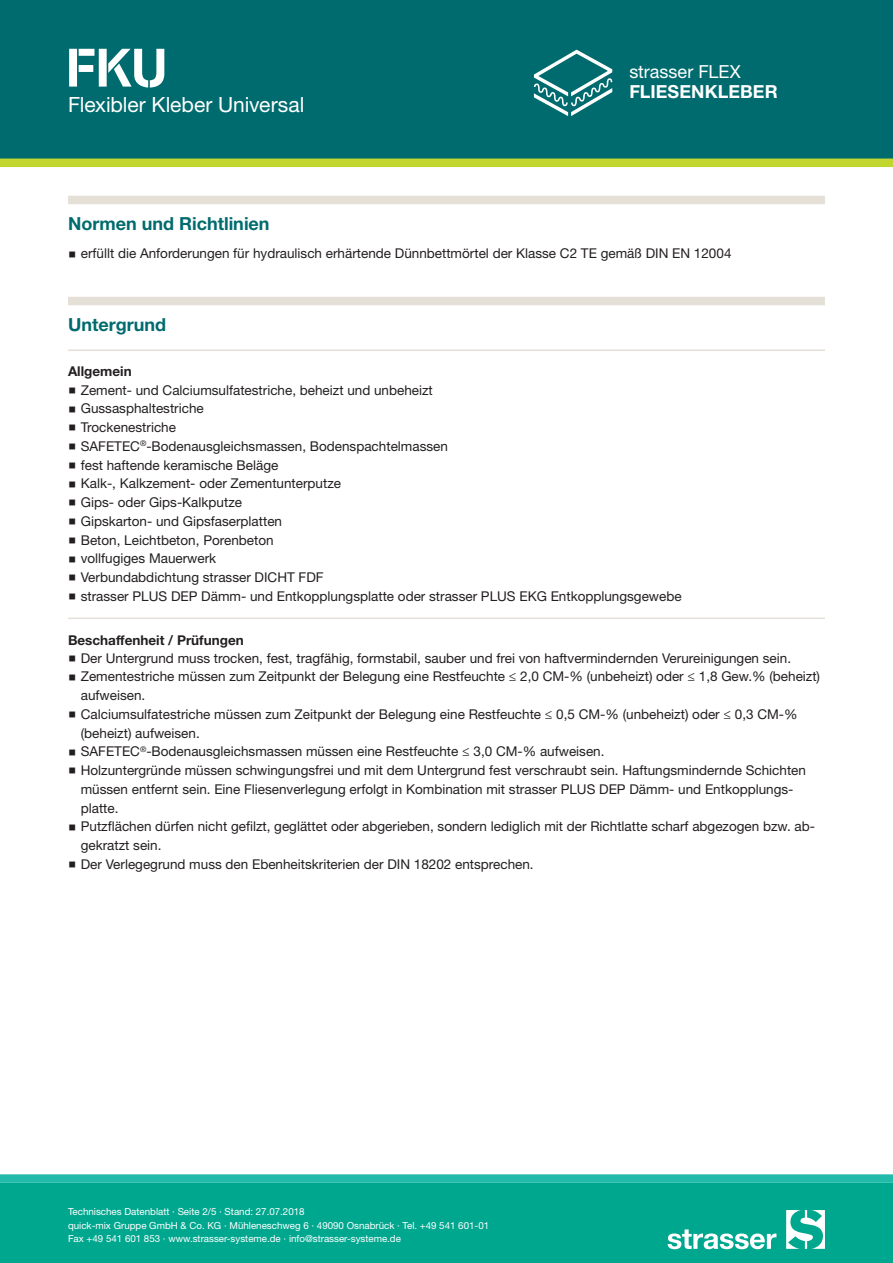
<style>
.page{position:relative;width:893px;height:1263px;background:#fff}
.page>*{position:absolute;margin:0;border:0;box-sizing:border-box;transform-origin:0 0}
.CB_AF_STR_Produkt_ku{font:700 54px "Standard CT Stencil";color:#fff}
.CB_AF_STR_Produkt_la{font:21px "Helvetica Neue LT Std";letter-spacing:-.005em;color:#fff}
.CB_AF_STR_Ueberschri{font:700 18px "Helvetica Neue LT Std";color:#006b6e}
.CB_AF_STR_Produktgru{font:700 18px "Helvetica Neue LT Std";letter-spacing:.005em;color:#fff}
.CB_AF_STR_Produktgru-2{font:18px "Helvetica Neue LT Std";color:#fff}
.t1{font:13.5px/18.8px "Helvetica Neue LT Std";color:#231f20}
.CB_AF_STR_Unterueber{font:700 13.5px "Helvetica Neue LT Std";color:#231f20}
.t2{font:9.75px/13.5px "Helvetica Neue LT Std";color:#fff}
</style>
<div class="page">
<div style="left:0;top:1183px;width:893px;height:80px;background:#00a78f"></div>
<div style="left:0;top:0;width:893px;height:159px;background:#006b6e"></div>
<svg style="left:668px;top:1229px;width:108px;height:20px"></svg>
<svg style="left:786px;top:1210px;width:39px;height:39px"></svg>
<div style="left:0;top:1174px;width:893px;height:9px;background:#22bbab"></div>
<div style="left:0;top:159px;width:893px;height:8px;background:#c1d72f"></div>
<svg style="left:534px;top:50px;width:78px;height:66px"></svg>
<div style="left:68px;top:196px;width:757px;height:8px;background:#e5e0d7"></div>
<div style="left:68px;top:297px;width:757px;height:8px;background:#e5e0d7"></div>
<hr style="left:68px;top:349px;width:757px;height:2px;background:#e5e0d7">
<hr style="left:68px;top:617px;width:757px;height:2px;background:#e5e0d7">
<p class="CB_AF_STR_Produkt_ku" style="left:66px;top:34px;width:103px">FKU</p>
<p class="CB_AF_STR_Produkt_la" style="left:68px;top:92px;width:238px">Flexibler Kleber Universal</p>
<p class="CB_AF_STR_Produktgru-2" style="left:629px;top:61px;width:113px">strasser FLEX</p>
<p class="CB_AF_STR_Produktgru" style="left:629px;top:81px;width:150px">FLIESENKLEBER</p>
<p class="CB_AF_STR_Ueberschri" style="left:68px;top:212px;width:203px">Normen und Richtlinien</p>
<p class="t1" style="left:81px;top:244px;width:652px">erfüllt die Anforderungen für hydraulisch erhärtende Dünnbettmörtel der Klasse C2 TE gemäß DIN EN 12004</p>
<p class="CB_AF_STR_Ueberschri" style="left:68px;top:313px;width:100px">Untergrund</p>
<p class="CB_AF_STR_Unterueber" style="left:68px;top:363px;width:65px">Allgemein</p>
<p class="t1" style="left:81px;top:380px;width:354px">Zement- und Calciumsulfatestriche, beheizt und unbeheizt</p>
<p class="t1" style="left:81px;top:399px;width:125px">Gussasphaltestriche</p>
<p class="t1" style="left:81px;top:418px;width:97px">Trockenestriche</p>
<p class="t1" style="left:81px;top:436px;width:369px">SAFETEC<sup>®</sup>-Bodenausgleichsmassen, Bodenspachtelmassen</p>
<p class="t1" style="left:81px;top:455px;width:199px">fest haftende keramische Beläge</p>
<p class="t1" style="left:81px;top:474px;width:262px">Kalk-, Kalkzement- oder Zementunterputze</p>
<p class="t1" style="left:81px;top:493px;width:163px">Gips- oder Gips-Kalkputze</p>
<p class="t1" style="left:81px;top:511px;width:203px">Gipskarton- und Gipsfaserplatten</p>
<p class="t1" style="left:81px;top:530px;width:194px">Beton, Leichtbeton, Porenbeton</p>
<p class="t1" style="left:81px;top:549px;width:137px">vollfugiges Mauerwerk</p>
<p class="t1" style="left:81px;top:568px;width:244px">Verbundabdichtung strasser DICHT FDF</p>
<p class="t1" style="left:81px;top:586px;width:602px">strasser PLUS DEP Dämm- und Entkopplungsplatte oder strasser PLUS EKG Entkopplungsgewebe</p>
<p class="CB_AF_STR_Unterueber" style="left:68px;top:631px;width:177px">Beschaffenheit / Prüfungen</p>
<p class="t1" style="left:81px;top:648px;width:712px">Der Untergrund muss trocken, fest, tragfähig, formstabil, sauber und frei von haftvermindernden Verureinigungen sein.</p>
<p class="t1" style="left:81px;top:667px;width:741px">Zementestriche müssen zum Zeitpunkt der Belegung eine Restfeuchte ≤ 2,0 CM-% (unbeheizt) oder ≤ 1,8 Gew.% (beheizt) aufweisen.</p>
<p class="t1" style="left:81px;top:705px;width:718px">Calciumsulfatestriche müssen zum Zeitpunkt der Belegung eine Restfeuchte ≤ 0,5 CM-% (unbeheizt) oder ≤ 0,3 CM-% (beheizt) aufweisen.</p>
<p class="t1" style="left:81px;top:742px;width:525px">SAFETEC<sup>®</sup>-Bodenausgleichsmassen müssen eine Restfeuchte ≤ 3,0 CM-% aufweisen.</p>
<p class="t1" style="left:81px;top:761px;width:727px">Holzuntergründe müssen schwingungsfrei und mit dem Untergrund fest verschraubt sein. Haftungsmindernde Schichten müssen entfernt sein. Eine Fliesenverlegung erfolgt in Kombination mit strasser PLUS DEP Dämm- und Entkopplungs&shy;platte.</p>
<p class="t1" style="left:81px;top:817px;width:736px">Putzflächen dürfen nicht gefilzt, geglättet oder abgerieben, sondern lediglich mit der Richtlatte scharf abgezogen bzw. ab&shy;gekratzt sein.</p>
<p class="t1" style="left:81px;top:855px;width:454px">Der Verlegegrund muss den Ebenheitskriterien der DIN 18202 entsprechen.</p>
<p class="t2" style="left:68px;top:1205px;width:423px">Technisches Datenblatt · Seite 2/5 · Stand: 27.07.2018<br>quick-mix Gruppe GmbH &amp; Co. KG · Mühleneschweg 6 · 49090 Osnabrück · Tel. +49 541 601-01<br>Fax +49 541 601 853 · www.strasser-systeme.de · info@strasser-systeme.de</p>
</div>
